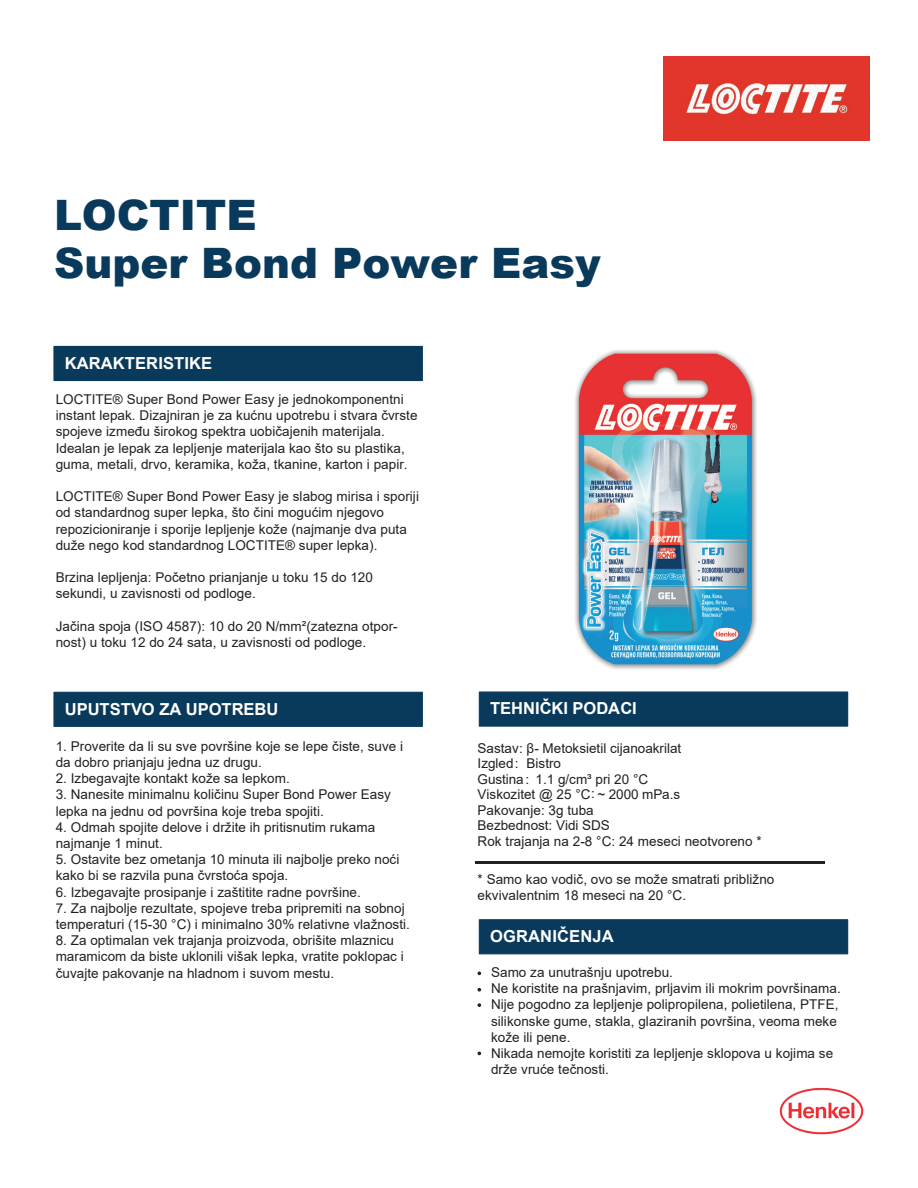
<style>
.page{position:relative;width:918px;height:1188px;background:#fff}
.page>*{position:absolute;margin:0;border:0;box-sizing:border-box;transform-origin:0 0}
.t1{font:900 42px/48.6px "Arial";color:#09395b}
.t2{font:700 16.5px "Arial";letter-spacing:.005em;color:#fff}
.t3{font:13.5px/16.2px "Arial";letter-spacing:.005em;color:#231f20}
</style>
<div class="page">
<img style="left:780px;top:1087px;width:84px;height:48px">
<img style="left:664px;top:56px;width:206px;height:84px">
<div style="left:53px;top:346px;width:370px;height:35px;background:#09395b"></div>
<div style="left:53px;top:692px;width:370px;height:35px;background:#09395b;border:1px solid #09395b"></div>
<div style="left:479px;top:691px;width:369px;height:36px;background:#09395b;border:1px solid #09395b"></div>
<div style="left:479px;top:919px;width:369px;height:35px;background:#09395b;border:1px solid #09395b"></div>
<hr style="left:475px;top:861px;width:350px;height:2px;background:#231f20">
<svg style="left:478px;top:988px;width:3px;height:4px"></svg>
<svg style="left:478px;top:1003px;width:3px;height:4px"></svg>
<img style="left:575px;top:350px;width:182px;height:320px">
<h1 class="t1" style="left:54px;top:189px;width:548px">LOCTITE<br>Super Bond Power Easy</h1>
<p class="t2" style="left:65px;top:351px;width:149px">KARAKTERISTIKE</p>
<p class="t3" style="left:56px;top:391px;width:363px">LOCTITE® Super Bond Power Easy je jednokomponentni instant lepak. Dizajniran je za kućnu upotrebu i stvara čvrste spojeve između širokog spektra uobičajenih materijala.<br>Idealan je lepak za lepljenje materijala kao što su plastika, guma, metali, drvo, keramika, koža, tkanine, karton i papir.</p>
<p class="t3" style="left:56px;top:488px;width:365px">LOCTITE® Super Bond Power Easy je slabog mirisa i sporiji od standardnog super lepka, što čini mogućim njegovo repozicioniranje i sporije lepljenje kože (najmanje dva puta duže nego kod standardnog LOCTITE® super lepka).</p>
<p class="t3" style="left:56px;top:569px;width:319px">Brzina lepljenja: Početno prianjanje u toku 15 do 120 sekundi, u zavisnosti od podloge.</p>
<p class="t3" style="left:56px;top:618px;width:344px">Jačina spoja (ISO 4587): 10 do 20 N/mm²(zatezna otpor&shy;nost) u toku 12 do 24 sata, u zavisnosti od podloge.</p>
<p class="t2" style="left:65px;top:697px;width:215px">UPUTSTVO ZA UPOTREBU</p>
<p class="t2" style="left:490px;top:697px;width:148px">TEHNIČKI PODACI</p>
<p class="t3" style="left:56px;top:738px;width:349px">1. Proverite da li su sve površine koje se lepe čiste, suve i da dobro prianjaju jedna uz drugu.</p>
<p class="t3" style="left:56px;top:770px;width:236px">2. Izbegavajte kontakt kože sa lepkom.</p>
<p class="t3" style="left:56px;top:786px;width:337px">3. Nanesite minimalnu količinu Super Bond Power Easy lepka na jednu od površina koje treba spojiti.</p>
<p class="t3" style="left:56px;top:819px;width:321px">4. Odmah spojite delove i držite ih pritisnutim rukama najmanje 1 minut.</p>
<p class="t3" style="left:56px;top:851px;width:345px">5. Ostavite bez ometanja 10 minuta ili najbolje preko noći kako bi se razvila puna čvrstoća spoja.</p>
<p class="t3" style="left:56px;top:884px;width:307px">6. Izbegavajte prosipanje i zaštitite radne površine.</p>
<p class="t3" style="left:56px;top:900px;width:356px">7. Za najbolje rezultate, spojeve treba pripremiti na sobnoj temperaturi (15-30 °C) i minimalno 30% relativne vlažnosti.</p>
<p class="t3" style="left:56px;top:932px;width:350px">8. Za optimalan vek trajanja proizvoda, obrišite mlaznicu maramicom da biste uklonili višak lepka, vratite poklopac i čuvajte pakovanje na hladnom i suvom mestu.</p>
<p class="t3" style="left:478px;top:740px;width:205px;line-height:15.6px">Sastav: β- Metoksietil cijanoakrilat<br>Izgled: Bistro<br>Gustina:<br>Viskozitet @ 25 °C: ~ 2000 mPa.s</p>
<p class="t3" style="left:536px;top:771px;width:114px">1.1 g/cm³ pri 20 °C</p>
<p class="t3" style="left:543px;top:787px;width:5px">:</p>
<p class="t3" style="left:478px;top:802px;width:118px">Pakovanje: 3g tuba</p>
<p class="t3" style="left:478px;top:817px;width:134px">Bezbednost: Vidi SDS</p>
<p class="t3" style="left:478px;top:833px;width:286px">Rok trajanja na 2-8 °C: 24 meseci neotvoreno *</p>
<p class="t3" style="left:478px;top:871px;width:298px">* Samo kao vodič, ovo se može smatrati približno ekvivalentnim 18 meseci na 20 °C.</p>
<p class="t2" style="left:490px;top:925px;width:125px">OGRANIČENJA</p>
<p class="t3" style="left:491px;top:964px;width:351px">Samo za unutrašnju upotrebu.<br>Ne koristite na prašnjavim, prljavim ili mokrim površinama.<br>Nije pogodno za lepljenje polipropilena, polietilena, PTFE, silikonske gume, stakla, glaziranih površina, veoma meke kože ili pene.<br>Nikada nemojte koristiti za lepljenje sklopova u kojima se drže vruće tečnosti.</p>
</div>
